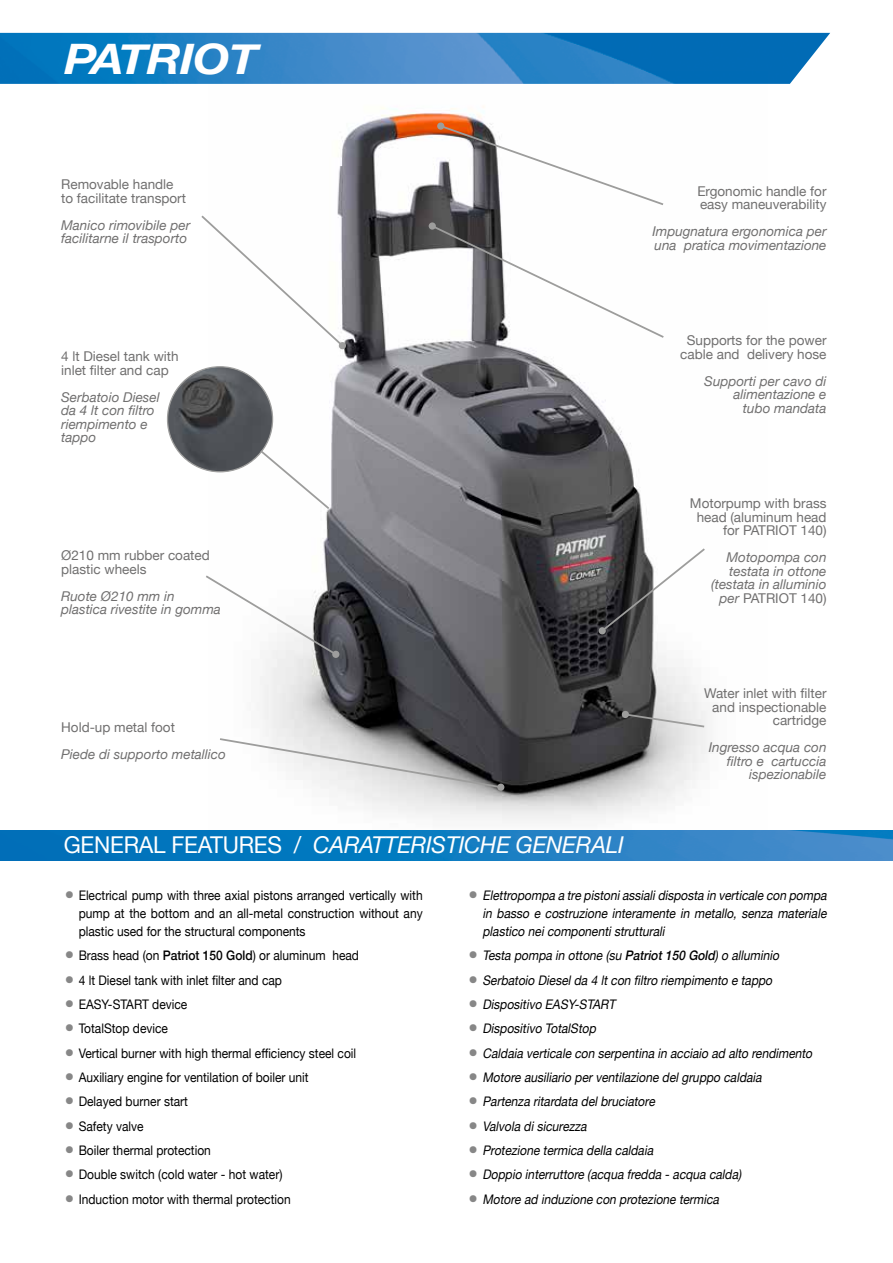
<style>
.page{position:relative;width:893px;height:1263px;background:#fff}
.page>*{position:absolute;margin:0;border:0;box-sizing:border-box;transform-origin:0 0}
.t1{font:italic 700 42px "Helvetica Neue";letter-spacing:-.02em;color:#fff;scale:1.13 1}
.t2{font:italic 23.1px "Helvetica Neue";letter-spacing:-.01em;color:#fff}
.t3{font:italic 13.5px/13.5px "Helvetica Neue";color:#706f6f}
.t4{font:13.5px/13.5px "Helvetica Neue";color:#706f6f}
.t5{font:italic 13.2px/18px "Helvetica Neue";color:#000;text-align:justify;scale:.91 1}
.t6{font:13.2px/18px "Helvetica Neue";color:#000;text-align:justify;scale:.91 1}
.s1{font-style:normal}
.s2{font-size:31.5px;color:#878787}
.s3{font-weight:500}
.s4{font-style:normal;font-size:31.5px;color:#878787}
</style>
<div class="page">
<img style="left:208px;top:106px;width:559px;height:755px">
<svg style="left:438px;top:124px;width:227px;height:83px"></svg>
<div style="left:437px;top:122px;width:7px;height:8px;background:#9d9d9c;border-radius:50%"></div>
<svg style="left:430px;top:224px;width:236px;height:115px"></svg>
<div style="left:429px;top:222px;width:7px;height:8px;background:#9d9d9c;border-radius:50%"></div>
<svg style="left:201px;top:214px;width:144px;height:134px"></svg>
<div style="left:339px;top:342px;width:7px;height:7px;background:#9d9d9c;border-radius:50%"></div>
<img style="left:168px;top:367px;width:105px;height:105px;border-radius:53px">
<svg style="left:258px;top:448px;width:73px;height:63px"></svg>
<svg style="left:206px;top:574px;width:132px;height:83px"></svg>
<div style="left:332px;top:651px;width:7px;height:7px;background:#9d9d9c;border-radius:50%"></div>
<svg style="left:218px;top:737px;width:285px;height:52px"></svg>
<div style="left:497px;top:784px;width:7px;height:7px;background:#9d9d9c;border-radius:50%"></div>
<svg style="left:623px;top:712px;width:83px;height:17px"></svg>
<div style="left:622px;top:711px;width:7px;height:7px;background:#9d9d9c;border-radius:50%"></div>
<svg style="left:600px;top:547px;width:107px;height:86px"></svg>
<div style="left:599px;top:627px;width:7px;height:7px;background:#9d9d9c;border-radius:50%"></div>
<img style="left:0;top:33px;width:830px;height:51px">
<img style="left:0;top:830px;width:893px;height:30px">
<h1 class="t1" style="left:64px;top:26px;width:173px">PATRIOT</h1>
<p class="t4" style="left:61px;top:178px;width:126px">Removable handle to facilitate transport</p>
<p class="t3" style="left:61px;top:219px;width:130px">Manico rimovibile per facilitarne il trasporto</p>
<p class="t4" style="left:61px;top:350px;width:119px">4 lt Diesel tank with inlet filter and cap</p>
<p class="t3" style="left:61px;top:391px;width:100px">Serbatoio Diesel da 4 lt con filtro riempimento e tappo</p>
<p class="t4" style="left:61px;top:549px;width:150px">Ø210 mm rubber coated plastic wheels</p>
<p class="t3" style="left:61px;top:590px;width:161px">Ruote Ø210 mm in plastica rivestite in gomma</p>
<p class="t4" style="left:61px;top:721px;width:115px">Hold-up metal foot</p>
<p class="t3" style="left:61px;top:748px;width:166px">Piede di supporto metallico</p>
<p class="t4" style="left:697px;top:185px;width:131px">Ergonomic handle for easy maneuverability</p>
<p class="t3" style="left:652px;top:225px;width:176px">Impugnatura ergonomica per una pratica movimentazione</p>
<p class="t4" style="left:680px;top:334px;width:148px;text-align:center">Supports for the power cable and delivery hose</p>
<p class="t3" style="left:704px;top:375px;width:124px;text-align:right">Supporti per cavo di alimentazione e tubo mandata</p>
<p class="t4" style="left:690px;top:497px;width:138px;text-align:right">Motorpump with brass head (aluminum head for PATRIOT 140)</p>
<p class="t3" style="left:711px;top:551px;width:117px;text-align:right">Motopompa con testata in ottone (testata in alluminio per <span class="s1">PATRIOT 140)</span></p>
<p class="t4" style="left:704px;top:687px;width:124px;text-align:right">Water inlet with filter and inspectionable cartridge</p>
<p class="t3" style="left:709px;top:741px;width:119px;text-align:right">Ingresso acqua con filtro e cartuccia ispezionabile</p>
<h2 class="t2" style="left:64px;top:828px;width:562px"><span class="s1">GENERAL FEATURES /</span> CARATTERISTICHE GENERALI</h2>
<p class="t6" style="left:79px;top:887px;width:380px;text-indent:-15px"><span class="s2">•</span> Electrical pump with three axial pistons arranged vertically with pump at the bottom and an all-metal construction without any plastic used for the structural components</p>
<p class="t6" style="left:64px;top:947px;width:326px"><span class="s2">•</span> Brass head (on <span class="s3">Patriot 150 Gold</span>) or aluminum head</p>
<p class="t6" style="left:64px;top:972px;width:241px"><span class="s2">•</span> 4 lt Diesel tank with inlet filter and cap</p>
<p class="t6" style="left:64px;top:996px;width:137px"><span class="s2">•</span> EASY-START device</p>
<p class="t6" style="left:64px;top:1020px;width:116px"><span class="s2">•</span> TotalStop device</p>
<p class="t6" style="left:64px;top:1045px;width:323px"><span class="s2">•</span> Vertical burner with high thermal efficiency steel coil</p>
<p class="t6" style="left:64px;top:1069px;width:271px"><span class="s2">•</span> Auxiliary engine for ventilation of boiler unit</p>
<p class="t6" style="left:64px;top:1093px;width:138px"><span class="s2">•</span> Delayed burner start</p>
<p class="t6" style="left:64px;top:1118px;width:89px"><span class="s2">•</span> Safety valve</p>
<p class="t6" style="left:64px;top:1142px;width:163px"><span class="s2">•</span> Boiler thermal protection</p>
<p class="t6" style="left:64px;top:1166px;width:242px"><span class="s2">•</span> Double switch (cold water - hot water)</p>
<p class="t6" style="left:64px;top:1191px;width:251px"><span class="s2">•</span> Induction motor with thermal protection</p>
<p class="t5" style="left:482px;top:887px;width:384px;text-indent:-15px"><span class="s4">•</span> Elettropompaatrepistoniassialidispostainverticaleconpompa in basso e costruzione interamente in metallo, senza materiale plastico neicomponentistrutturali</p>
<p class="t5" style="left:468px;top:947px;width:348px"><span class="s4">•</span> Testapompainottone(su<span class="s3">Patriot150 Gold</span>)o alluminio</p>
<p class="t5" style="left:468px;top:972px;width:340px"><span class="s4">•</span> Serbatoio Dieselda4ltconfiltro riempimento etappo</p>
<p class="t5" style="left:468px;top:996px;width:168px"><span class="s4">•</span> Dispositivo EASY-START</p>
<p class="t5" style="left:468px;top:1020px;width:146px"><span class="s4">•</span> Dispositivo TotalStop</p>
<p class="t5" style="left:468px;top:1045px;width:384px"><span class="s4">•</span> Caldaiaverticaleconserpentinainacciaio ad alto rendimento</p>
<p class="t5" style="left:468px;top:1069px;width:329px"><span class="s4">•</span> Motoreausiliario perventilazionedelgruppo caldaia</p>
<p class="t5" style="left:468px;top:1093px;width:211px"><span class="s4">•</span> Partenzaritardatadelbruciatore</p>
<p class="t5" style="left:468px;top:1118px;width:136px"><span class="s4">•</span> Valvoladisicurezza</p>
<p class="t5" style="left:468px;top:1142px;width:209px"><span class="s4">•</span> Protezionetermicadellacaldaia</p>
<p class="t5" style="left:468px;top:1166px;width:306px"><span class="s4">•</span> Doppio interruttore(acquafredda-acquacalda)</p>
<p class="t5" style="left:468px;top:1191px;width:282px"><span class="s4">•</span> Motoread induzioneconprotezionetermica</p>
</div>
